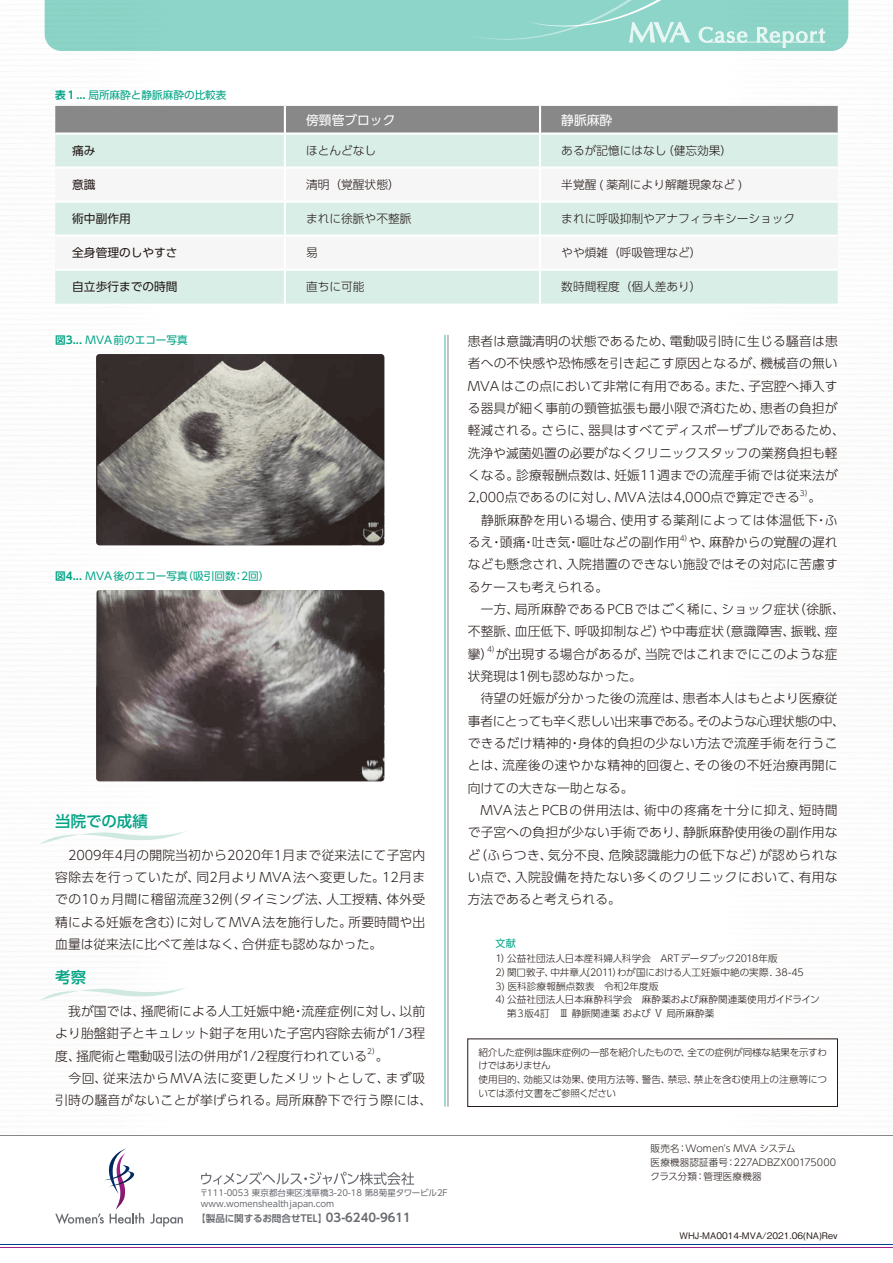
<style>
.page{position:relative;width:893px;height:1263px;background:#fff}
.page>*{position:absolute;margin:0;border:0;box-sizing:border-box;transform-origin:0 0}
.t1{font:500 15.45px "UD Shin Go Pro";letter-spacing:.01em;color:#00a385}
.t2{font:300 12.75px/22.4px "UD Shin Go Pro";letter-spacing:.01em;color:#231916}
.t3{font:300 12.75px/22.4px "UD Shin Go Pro";letter-spacing:.035em;color:#231916}
.t4{font:12.75px "UD Shin Go Pro";color:#fff}
.t5{font:300 11.7px "UD Shin Go Pro";color:#231916}
.t6{font:11.7px "UD Shin Go Pro";color:#231916}
.t7{font:10.65px "UD Shin Go Pro";color:#00a385}
.t8{font:10.05px "UD Shin Go Pro";color:#00a385}
.t9{font:300 9.6px/13.8px "UD Shin Go Pro";letter-spacing:-.005em;color:#231916}
.t10{font:700 9.6px "UD Shin Go Pro De";color:#6a6c72}
.t11{font:500 9px "Gothic BBB Pro";color:#231916}
.t12{font:8.55px/10.6px "UD Shin Go Pro";color:#6a6c72}
.t13{font:300 7.5px "UD Shin Go Pro";color:#231916}
.s1{font-family:"UD Shin Go Pro De";font-weight:700}
.s2{font-size:11.7px}
</style>
<div class="page">
<div style="left:45px;top:0;width:803px;height:51px;background:#8dd5c8"></div>
<svg style="left:201px;top:1172px;width:213px;height:13px"></svg>
<svg style="left:55px;top:1148px;width:89px;height:76px"></svg>
<svg style="left:150px;top:1214px;width:33px;height:13px"></svg>
<hr style="left:0;top:1135px;width:893px;height:1px;background:#898888">
<hr style="left:0;top:1244px;width:893px;height:1px;background:#004093">
<hr style="left:0;top:1247px;width:893px;height:1px;background:#a01f87">
<hr style="left:445px;top:335px;width:1px;height:772px;background:#42b8a1">
<hr style="left:448px;top:335px;width:1px;height:772px;background:#898888">
<div style="left:468px;top:1039px;width:370px;height:68px;border:1px solid #231916"></div>
<svg style="left:22px;top:984px;width:164px;height:23px"></svg>
<svg style="left:40px;top:831px;width:146px;height:13px"></svg>
<div style="left:55px;top:106px;width:783px;height:26px;background:#898888"></div>
<div style="left:55px;top:135px;width:783px;height:31px;background:#daeee8"></div>
<div style="left:55px;top:203px;width:783px;height:32px;background:#daeee8"></div>
<div style="left:55px;top:271px;width:783px;height:33px;background:#daeee8"></div>
<hr style="left:284px;top:106px;width:2px;height:28px;background:#fff">
<hr style="left:539px;top:106px;width:2px;height:28px;background:#fff">
<hr style="left:284px;top:134px;width:2px;height:34px;background:#fff">
<hr style="left:539px;top:134px;width:2px;height:34px;background:#fff">
<hr style="left:284px;top:202px;width:2px;height:34px;background:#fff">
<hr style="left:539px;top:202px;width:2px;height:34px;background:#fff">
<hr style="left:284px;top:271px;width:2px;height:33px;background:#fff">
<hr style="left:539px;top:271px;width:2px;height:33px;background:#fff">
<img style="left:96px;top:354px;width:288px;height:191px">
<img style="left:96px;top:590px;width:288px;height:191px">
<p class="t7" style="left:55px;top:86px;width:173px"><span class="s1">表１...</span> 局所麻酔と静脈麻酔の比較表</p>
<p class="t4" style="left:306px;top:109px;width:91px">傍頸管ブロック</p>
<p class="t4" style="left:561px;top:109px;width:53px">静脈麻酔</p>
<p class="t6" style="left:72px;top:141px;width:25px">痛み</p>
<p class="t5" style="left:306px;top:141px;width:72px">ほとんどなし</p>
<p class="t5" style="left:561px;top:141px;width:173px">あるが記憶にはなし（健忘効果）</p>
<p class="t6" style="left:72px;top:175px;width:25px">意識</p>
<p class="t5" style="left:306px;top:175px;width:95px">清明（覚醒状態）</p>
<p class="t5" style="left:561px;top:175px;width:183px">半覚醒 ( 薬剤により解離現象など )</p>
<p class="t6" style="left:72px;top:209px;width:60px">術中副作用</p>
<p class="t5" style="left:306px;top:209px;width:107px">まれに徐脈や不整脈</p>
<p class="t5" style="left:561px;top:209px;width:235px">まれに呼吸抑制やアナフィラキシーショック</p>
<p class="t6" style="left:72px;top:243px;width:107px">全身管理のしやすさ</p>
<p class="t5" style="left:306px;top:243px;width:13px">易</p>
<p class="t5" style="left:561px;top:243px;width:142px">やや煩雑（呼吸管理など）</p>
<p class="t6" style="left:72px;top:277px;width:107px">自立歩行までの時間</p>
<p class="t5" style="left:306px;top:277px;width:60px">直ちに可能</p>
<p class="t5" style="left:561px;top:277px;width:142px">数時間程度（個人差あり）</p>
<p class="t7" style="left:55px;top:332px;width:134px"><span class="s1">図3...</span> MVA前のエコー写真</p>
<p class="t7" style="left:55px;top:568px;width:216px"><span class="s1">図4...</span> MVA後のエコー写真（吸引回数：2回）</p>
<p class="t1" style="left:55px;top:809px;width:94px">当院での成績</p>
<p class="t2" style="left:55px;top:843px;width:371px;text-align:justify">　2009年4月の開院当初から2020年1月まで従来法にて子宮内容除去を行っていたが、同2月よりMVA法へ変更した。12月までの10ヵ月間に稽留流産32例（タイミング法、人工授精、体外受精による妊娠を含む）に対してMVA法を施行した。所要時間や出血量は従来法に比べて差はなく、合併症も認めなかった。</p>
<p class="t1" style="left:55px;top:965px;width:33px">考察</p>
<p class="t2" style="left:55px;top:999px;width:371px;text-align:justify">　我が国では、掻爬術による人工妊娠中絶・流産症例に対し、以前より胎盤鉗子とキュレット鉗子を用いた子宮内容除去術が1/3程度、掻爬術と電動吸引法の併用が1/2程度行われている</p>
<p class="t13" style="left:367px;top:1045px;width:14px">2）</p>
<p class="t3" style="left:55px;top:1044px;width:379px;text-indent:320px">。<br>　今回、従来法からMVA法に変更したメリットとして、まず吸引時の騒音がないことが挙げられる。局所麻酔下で行う際には、</p>
<p class="t12" style="left:200px;top:1187px;width:250px">〒111-0053 東京都台東区浅草橋3-20-18 第8菊星タワービル2F www.womenshealthjapan.com</p>
<p class="t10" style="left:196px;top:1211px;width:216px">【製品に関するお問合せTEL】<span class="s2">03-6240-9611</span></p>
<p class="t2" style="left:468px;top:330px;width:379px">患者は意識清明の状態であるため、電動吸引時に生じる騒音は患者への不快感や恐怖感を引き起こす原因となるが、機械音の無いMVAはこの点において非常に有用である。また、子宮腔へ挿入する器具が細く事前の頸管拡張も最小限で済むため、患者の負担が軽減される。さらに、器具はすべてディスポーザブルであるため、洗浄や滅菌処置の必要がなくクリニックスタッフの業務負担も軽くなる。診療報酬点数は、妊娠11週までの流産手術では従来法が2,000点であるのに対し、MVA法は4,000点で算定できる</p>
<p class="t13" style="left:800px;top:487px;width:14px">3）</p>
<p class="t2" style="left:468px;top:486px;width:371px;text-indent:341px">。<br>　静脈麻酔を用いる場合、使用する薬剤によっては体温低下・ふるえ・頭痛・吐き気・嘔吐などの副作用</p>
<p class="t13" style="left:680px;top:532px;width:14px">4）</p>
<p class="t2" style="left:468px;top:531px;width:379px;text-indent:221px">や、麻酔からの覚醒の遅れなども懸念され、入院措置のできない施設ではその対応に苦慮するケースも考えられる。<br>　一方、局所麻酔であるPCBではごく稀に、ショック症状（徐脈、不整脈、血圧低下、呼吸抑制など）や中毒症状（意識障害、振戦、痙攣）が出現する場合があるが、当院ではこれまでにこのような症</p>
<p class="t13" style="left:487px;top:643px;width:14px">4）</p>
<p class="t2" style="left:468px;top:664px;width:379px">状発現は1例も認めなかった。<br>　待望の妊娠が分かった後の流産は、患者本人はもとより医療従事者にとっても辛く悲しい出来事である。そのような心理状態の中、できるだけ精神的・身体的負担の少ない方法で流産手術を行うことは、流産後の速やかな精神的回復と、その後の不妊治療再開に向けての大きな一助となる。<br>　MVA法とPCBの併用法は、術中の疼痛を十分に抑え、短時間で子宮への負担が少ない手術であり、静脈麻酔使用後の副作用など（ふらつき、気分不良、危険認識能力の低下など）が認められない点で、入院設備を持たない多くのクリニックにおいて、有用な方法であると考えられる。</p>
<p class="t8" style="left:495px;top:934px;width:22px">文献</p>
<p class="t9" style="left:495px;top:951px;width:310px">1）公益社団法人日本産科婦人科学会　ARTデータブック2018年版<br>2）関口敦子、中井章人（2011）わが国における人工妊娠中絶の実際. 38-45</p>
<p class="t9" style="left:495px;top:979px;width:165px">3) 医科診療報酬点数表　令和2年度版</p>
<p class="t9" style="left:495px;top:992px;width:326px">4）公益社団法人日本麻酔科学会　麻酔薬および麻酔関連薬使用ガイドライン</p>
<p class="t9" style="left:507px;top:1006px;width:218px">第３版4訂　Ⅲ 静脈関連薬 および Ⅴ 局所麻酔薬　</p>
<p class="t9" style="left:478px;top:1045px;width:350px">紹介した症例は臨床症例の一部を紹介したもので、全ての症例が同様な結果を示すわけではありません<br>使用目的、効能又は効果、使用方法等、警告、禁忌、禁止を含む使用上の注意等については添付文書をご参照ください</p>
<p class="t9" style="left:651px;top:1141px;width:187px">販売名：Women's MVA システム<br>医療機器認証番号：227ADBZX00175000クラス分類：管理医療機器</p>
<p class="t11" style="left:680px;top:1228px;width:160px">WHJ-MA0014-MVA/2021.06(NA)Rev</p>
</div>
